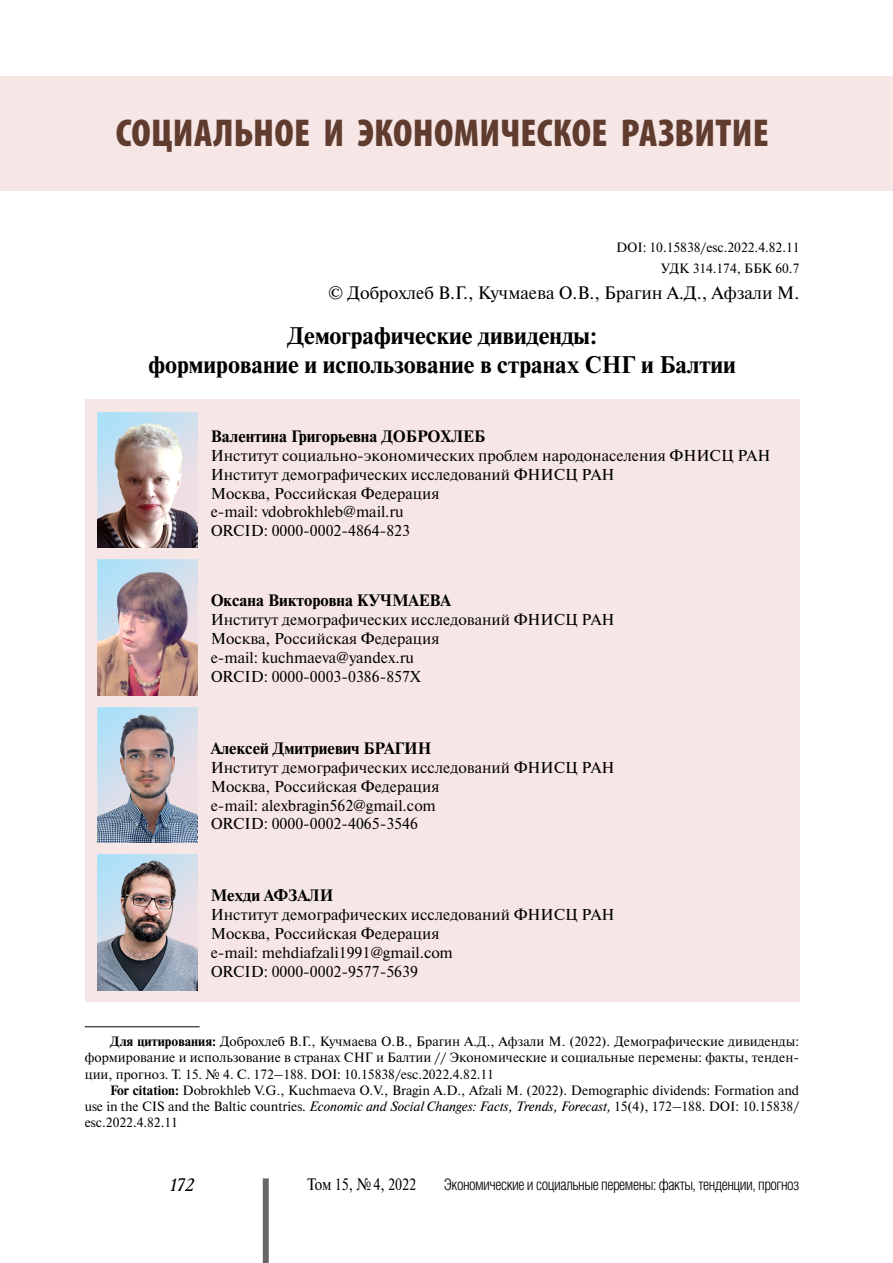
<style>
.page{position:relative;width:893px;height:1263px;background:#fff}
.page>*{position:absolute;margin:0;border:0;box-sizing:border-box;transform-origin:0 0}
.t1{font:900 condensed 39px "Myriad Pro";letter-spacing:.005em;color:#603c2f}
.t2{font:700 24px/28.8px "Newton C";color:#000;text-align:center}
.t3{font:18px "Newton C";color:#000}
.t4{font:italic 18px "Academy";color:#000}
.t5{font:700 16.5px "Newton C";color:#000}
.t6{font:16.5px "Newton C";color:#000;scale:.85 1}
.t7{font:15.75px/18.9px "Newton C";color:#000}
.t8{font:300 15.75px "Helios Cond";letter-spacing:-.03em;color:#000}
.t9{font:13.5px/16.2px "Newton C";color:#000;text-align:justify}
.s1{font-weight:700}
.s2{font-style:italic}
</style>
<div class="page">
<div style="left:263px;top:1178px;width:6px;height:85px;background:#666"></div>
<div style="left:0;top:76px;width:893px;height:114px;background:#f7e6e6"></div>
<hr style="left:85px;top:1026px;width:115px;height:1px;background:#000">
<div style="left:85px;top:399px;width:714px;height:602px;background:#f7e6e6"></div>
<img style="left:98px;top:412px;width:100px;height:136px">
<img style="left:98px;top:560px;width:100px;height:135px">
<img style="left:98px;top:707px;width:100px;height:136px">
<img style="left:98px;top:855px;width:100px;height:135px">
<h1 class="t1" style="left:116px;top:108px;width:654px">СОЦИАЛЬНОЕ И ЭКОНОМИЧЕСКОЕ РАЗВИТИЕ</h1>
<p class="t9" style="left:616px;top:238px;width:185px;line-height:20.4px;text-align:right">DOI: 10.15838/esc.2022.4.82.11<br>УДК 314.174, ББК 60.7</p>
<p class="t3" style="left:328px;top:283px;width:473px">© Доброхлеб В.Г., Кучмаева О.В., Брагин А.Д., Афзали М.</p>
<h2 class="t2" style="left:148px;top:322px;width:589px">Демографические дивиденды:<br>формирование и использование в странах СНГ и Балтии</h2>
<p class="t5" style="left:211px;top:427px;width:276px">Валентина Григорьевна ДОБРОХЛЕБ</p>
<p class="t7" style="left:211px;top:446px;width:561px">Институт социально-экономических проблем народонаселения ФНИСЦ РАН Институт демографических исследований ФНИСЦ РАН<br>Москва, Российская Федерация<br>е-mail: vdobrokhleb@mail.ru<br>ORCID: 0000-0002-4864-823</p>
<p class="t5" style="left:211px;top:591px;width:242px">Оксана Викторовна КУЧМАЕВА</p>
<p class="t7" style="left:211px;top:610px;width:405px">Институт демографических исследований ФНИСЦ РАН Москва, Российская Федерация<br>е-mail: kuchmaeva@yandex.ru<br>ORCID: 0000-0003-0386-857X</p>
<p class="t5" style="left:211px;top:739px;width:222px">Алексей Дмитриевич БРАГИН</p>
<p class="t7" style="left:211px;top:758px;width:405px">Институт демографических исследований ФНИСЦ РАН Москва, Российская Федерация<br>е-mail: alexbragin562@gmail.com<br>ORCID: 0000-0002-4065-3546</p>
<p class="t5" style="left:211px;top:886px;width:124px">Мехди АФЗАЛИ</p>
<p class="t7" style="left:211px;top:905px;width:405px">Институт демографических исследований ФНИСЦ РАН Москва, Российская Федерация<br>е-mail: mehdiafzali1991@gmail.com<br>ORCID: 0000-0002-9577-5639</p>
<p class="t9" style="left:85px;top:1033px;width:716px;text-indent:26px"><span class="s1">Для цитирования:</span> Доброхлеб В.Г., Кучмаева О.В., Брагин А.Д., Афзали М. (2022). Демографические дивиденды: формирование и использование в странах СНГ и Балтии // Экономические и социальные перемены: факты, тенден&shy;ции, прогноз. Т. 15. № 4. С. 172–188. DOI: 10.15838/esc.2022.4.82.11</p>
<p class="t9" style="left:85px;top:1082px;width:716px;text-indent:26px"><span class="s1">For citation:</span> Dobrokhleb V.G., Kuchmaeva O.V., Bragin A.D., Afzali M. (2022). Demographic dividends: Formation and use in the CIS and the Baltic countries. <span class="s2">Economic and Social Changes: Facts, Trends, Forecast,</span> 15(4), 172–188. DOI: 10.15838/ esc.2022.4.82.11</p>
<p class="t4" style="left:170px;top:1174px;width:26px">172</p>
<p class="t6" style="left:307px;top:1175px;width:130px">Том 15, №4, 2022</p>
<p class="t8" style="left:444px;top:1176px;width:357px">Экономические и социальные перемены: факты, тенденции, прогноз</p>
</div>
